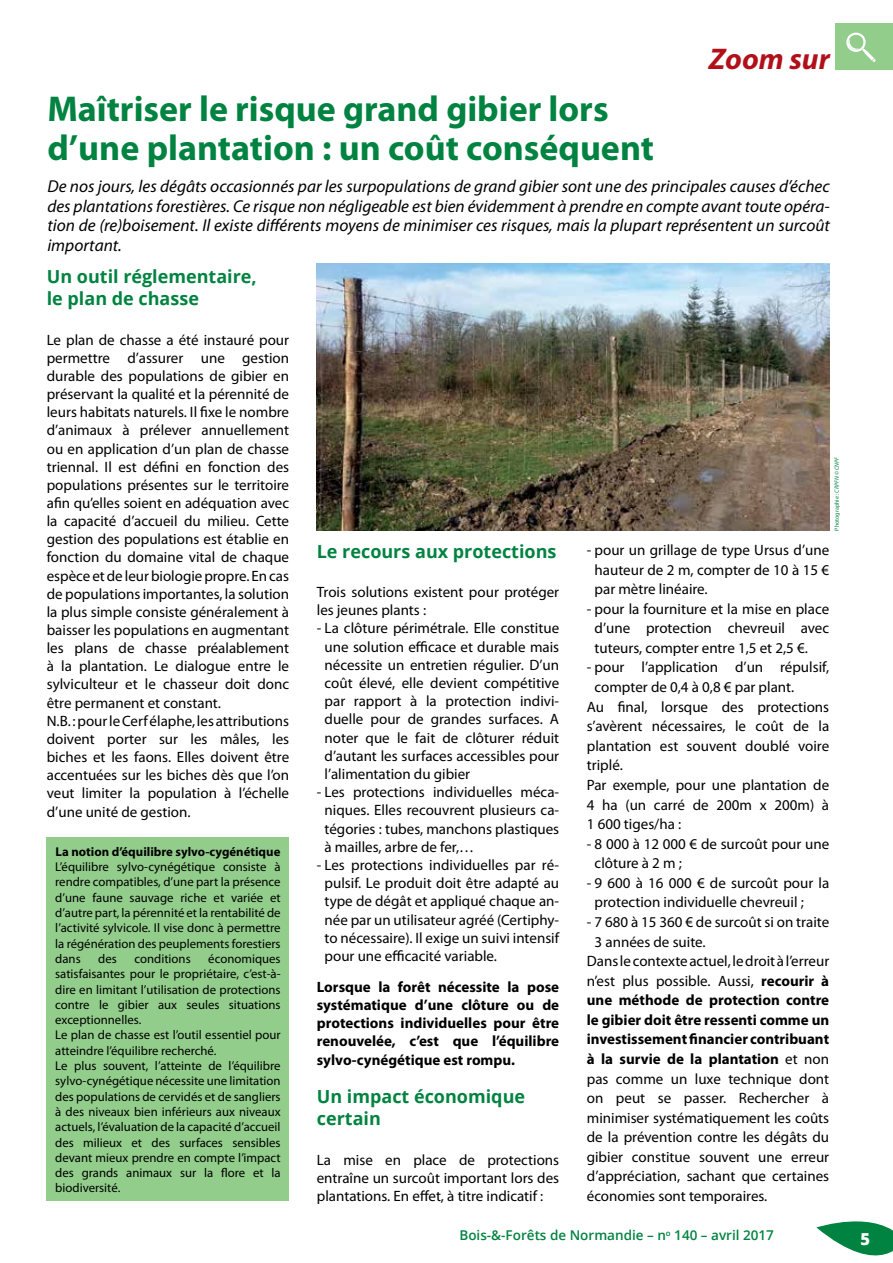
<style>
.page{position:relative;width:893px;height:1263px;background:#fff}
.page>*{position:absolute;margin:0;border:0;box-sizing:border-box;transform-origin:0 0}
.t1{font:700 36px/39px "Myriad Pro";color:#008340}
.t2{font:italic 700 30px "Myriad Pro";color:#b1101b}
.t3{font:700 18px/21.8px "Open Sans";color:#008340}
.t4{font:italic 17.25px/19.5px "Myriad Pro";color:#000;text-align:justify}
.t5{font:800 16.5px "Open Sans";color:#fff}
.t6{font:15px/18.1px "Myriad Pro";color:#000;text-align:justify}
.t7{font:700 15px/18.1px "Myriad Pro";color:#000;text-align:justify}
.t8{font:600 13.5px "Open Sans";color:#008340}
.t9{font:12.75px/15.3px "Myriad Pro";color:#000;text-align:justify}
.t10{font:700 12.75px "Myriad Pro";color:#000}
.t11{font:6px "Myriad Pro";color:#008340}
.s1{font-style:italic}
.s2{font-weight:700}
.s3{font-weight:400}
</style>
<div class="page">
<svg style="left:816px;top:1221px;width:77px;height:35px"></svg>
<div style="left:47px;top:838px;width:242px;height:363px;background:#92cd8b"></div>
<img style="left:317px;top:264px;width:512px;height:266px">
<div style="left:836px;top:23px;width:57px;height:47px;background:#92cd8b"></div>
<svg style="left:846px;top:32px;width:30px;height:30px"></svg>
<h2 class="t2" style="left:709px;top:40px;width:122px">Zoom sur</h2>
<h1 class="t1" style="left:47px;top:88px;width:608px">Maîtriser le risque grand gibier lors d’une plantation : un coût conséquent</h1>
<p class="t4" style="left:47px;top:176px;width:784px">De nos jours, les dégâts occasionnés par les surpopulations de grand gibier sont une des principales causes d’échec des plantations forestières. Ce risque non négligeable est bien évidemment à prendre en compte avant toute opéra&shy;tion de (re)boisement. Il existe différents moyens de minimiser ces risques, mais la plupart représentent un surcoût important.</p>
<p class="t3" style="left:47px;top:266px;width:212px">Un outil réglementaire, le plan de chasse</p>
<p class="t6" style="left:47px;top:330px;width:244px;text-align:left">Le plan de chasse a été instauré pour permettre d’assurer une gestion durable des populations de gibier en préservant la qualité et la pérennité de leurs habitats naturels. Il fixe le nombre d’animaux à prélever annuellement ou en application d’un plan de chasse triennal. Il est défini en fonction des populations présentes sur le territoire afin qu’elles soient en adéquation avec la capacité d’accueil du milieu. Cette gestion des populations est établie en fonction du domaine vital de chaque espèce et de leur biologie propre. En cas de populations importantes, la solution la plus simple consiste généralement à baisser les populations en augmentant les plans de chasse préalablement à la plantation. Le dialogue entre le sylviculteur et le chasseur doit donc être permanent et constant.<br>N.B. : pour le Cerf élaphe, les attributions doivent porter sur les mâles, les biches et les faons. Elles doivent être accentuées sur les biches dès que l’on veut limiter la population à l’échelle d’une unité de gestion.</p>
<p class="t10" style="left:56px;top:843px;width:226px">La notion d’équilibre sylvo-cygénétique</p>
<p class="t9" style="left:55px;top:859px;width:227px">L’équilibre sylvo-cynégétique consiste à rendre compatibles, d’une part la présence d’une faune sauvage riche et variée et d’autre part, la pérennité et la rentabilité de l’activité sylvicole. Il vise donc à permettre la régénération des peuplements forestiers dans</p>
<p class="t11" style="left:833px;top:530px;width:75px;rotate:-90deg">Photographie : <span class="s1">CRPFN © CNPF</span></p>
<p class="t3" style="left:317px;top:540px;width:241px">Le recours aux protections</p>
<p class="t6" style="left:317px;top:583px;width:244px">Trois solutions existent pour protéger les jeunes plants :</p>
<p class="t6" style="left:325px;top:619px;width:236px;text-indent:-8px">- La clôture périmétrale. Elle constitue une solution efficace et durable mais nécessite un entretien régulier. D’un coût élevé, elle devient compétitive par rapport à la protection indivi&shy;duelle pour de grandes surfaces. A noter que le fait de clôturer réduit d’autant les surfaces accessibles pour l’alimentation du gibier</p>
<p class="t6" style="left:325px;top:783px;width:236px;text-indent:-8px">- Les protections individuelles méca&shy;niques. Elles recouvrent plusieurs ca&shy;tégories : tubes, manchons plastiques à mailles, arbre de fer,…</p>
<p class="t6" style="left:325px;top:855px;width:236px;text-indent:-8px">- Les protections individuelles par ré&shy;pulsif. Le produit doit être adapté au type de dégât et appliqué chaque an&shy;née par un utilisateur agréé (Certiphy&shy;to nécessaire). Il exige un suivi intensif pour une efficacité variable.</p>
<p class="t7" style="left:317px;top:977px;width:244px">Lorsque la forêt nécessite la pose systématique d’une clôture ou de protections individuelles pour être renouvelée, c’est que l’équilibre sylvo-cynégétique est rompu.</p>
<p class="t3" style="left:317px;top:1085px;width:210px">Un impact économique certain</p>
<p class="t6" style="left:317px;top:1150px;width:244px">La mise en place de protections entraîne un surcoût important lors des plantations. En effet, à titre indicatif :</p>
<p class="t6" style="left:595px;top:540px;width:236px;line-height:19.5px;text-indent:-8px">- pour un grillage de type Ursus d’une hauteur de 2 m, compter de 10 à 15 € par mètre linéaire.</p>
<p class="t6" style="left:595px;top:599px;width:236px;line-height:19.6px;text-indent:-8px">- pour la fourniture et la mise en place d’une protection chevreuil avec tuteurs, compter entre 1,5 et 2,5 €.</p>
<p class="t6" style="left:587px;top:658px;width:244px">- pour l’application d’un répulsif,</p>
<p class="t6" style="left:595px;top:678px;width:201px">compter de 0,4 à 0,8 € par plant.</p>
<p class="t6" style="left:587px;top:697px;width:244px">Au final, lorsque des protections</p>
<p class="t6" style="left:587px;top:717px;width:244px">s’avèrent nécessaires, le coût de la</p>
<p class="t6" style="left:587px;top:736px;width:244px">plantation est souvent doublé voire</p>
<p class="t6" style="left:587px;top:756px;width:37px">triplé.</p>
<p class="t6" style="left:587px;top:775px;width:244px">Par exemple, pour une plantation de</p>
<p class="t6" style="left:587px;top:795px;width:244px">4 ha (un carré de 200m x 200m) à</p>
<p class="t6" style="left:587px;top:815px;width:96px">1 600 tiges/ha :</p>
<p class="t6" style="left:595px;top:833px;width:236px;line-height:19.6px;text-indent:-8px">- 8 000 à 12 000 € de surcoût pour une clôture à 2 m ;</p>
<p class="t6" style="left:595px;top:873px;width:236px;line-height:19.6px;text-indent:-8px">- 9 600 à 16 000 € de surcoût pour la protection individuelle chevreuil ;</p>
<p class="t6" style="left:587px;top:913px;width:244px">- 7 680 à 15 360 € de surcoût si on traite</p>
<p class="t6" style="left:595px;top:932px;width:113px">3 années de suite.</p>
<p class="t6" style="left:587px;top:952px;width:244px">Dans le contexte actuel, le droit à l’erreur</p>
<p class="t6" style="left:587px;top:971px;width:244px">n’est plus possible. Aussi, <span class="s2">recourir à</span></p>
<p class="t7" style="left:587px;top:991px;width:244px">une méthode de protection contre</p>
<p class="t7" style="left:587px;top:1010px;width:244px">le gibier doit être ressenti comme un</p>
<p class="t7" style="left:587px;top:1030px;width:244px">investissement financier contribuant</p>
<p class="t7" style="left:587px;top:1049px;width:244px">à la survie de la plantation <span class="s3">et non</span></p>
<p class="t6" style="left:587px;top:1069px;width:244px">pas comme un luxe technique dont</p>
<p class="t6" style="left:587px;top:1089px;width:244px">on peut se passer. Rechercher à</p>
<p class="t6" style="left:587px;top:1108px;width:244px">minimiser systématiquement les coûts</p>
<p class="t6" style="left:587px;top:1128px;width:244px">de la prévention contre les dégâts du</p>
<p class="t6" style="left:587px;top:1147px;width:244px">gibier constitue souvent une erreur</p>
<p class="t6" style="left:587px;top:1167px;width:244px">d’appréciation, sachant que certaines</p>
<p class="t6" style="left:587px;top:1187px;width:182px">économies sont temporaires.</p>
<p class="t9" style="left:98px;top:951px;width:20px">des</p>
<p class="t9" style="left:135px;top:951px;width:58px">conditions</p>
<p class="t9" style="left:55px;top:951px;width:227px;text-align:left;text-indent:153px">économiques satisfaisantes pour le propriétaire, c’est-à&shy;dire en limitant l’utilisation de protections contre le gibier aux seules situations exceptionnelles.<br>Le plan de chasse est l’outil essentiel pour atteindre l’équilibre recherché.<br>Le plus souvent, l’atteinte de l’équilibre sylvo-cynégétique nécessite une limitation des populations de cervidés et de sangliers à des niveaux bien inférieurs aux niveaux actuels, l’évaluation de la capacité d’accueil des milieux et des surfaces sensibles devant mieux prendre en compte l’impact des grands animaux sur la flore et la biodiversité.</p>
<p class="t8" style="left:459px;top:1226px;width:316px">Bois-&amp;-Forêts de Normandie – n<sup>o</sup> 140 – avril 2017</p>
<p class="t5" style="left:860px;top:1226px;width:11px">5</p>
</div>
